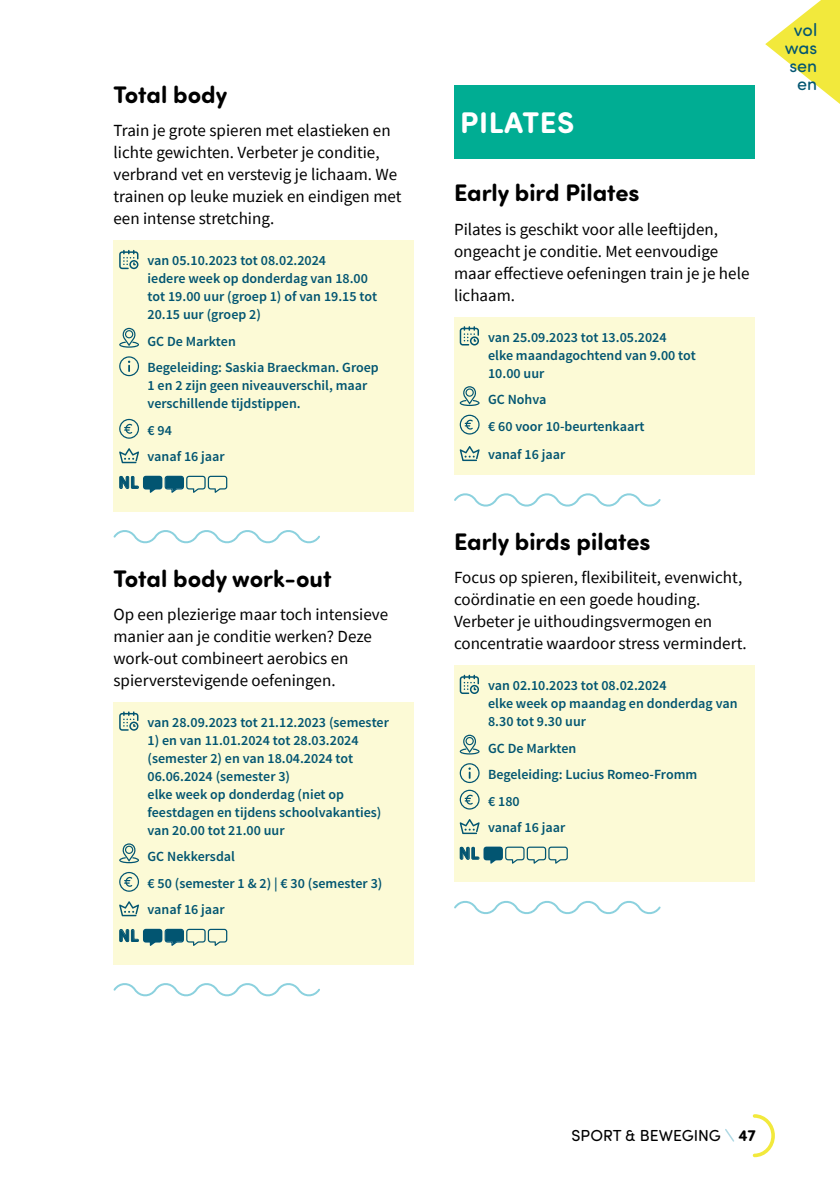
<style>
.page{position:relative;width:840px;height:1191px;background:#fff}
.page>*{position:absolute;margin:0;border:0;box-sizing:border-box;transform-origin:0 0}
.Rubriek{font:700 30px "Sofia Pro Soft";letter-spacing:.02em;color:#fff}
.Titel{font:700 24px "Sofia Pro Soft";color:#000}
.t1{font:18px/18px "Sofia Pro Soft";color:#025571;text-align:right}
.t2{font:700 17.4px "Sofia Pro Soft";color:#025571}
.Brochuretekst{font:17px/22px "Source Sans Pro";color:#000}
.t3{font:16px "Sofia Pro Soft";color:#000}
.Body_kader{font:600 14px/18px "Source Sans Pro";color:#025571}
.s1{font-weight:700}
</style>
<div class="page">
<svg style="left:725px;top:1129px;width:9px;height:13px"></svg>
<svg style="left:752px;top:1114px;width:23px;height:44px"></svg>
<svg style="left:765px;top:0;width:74px;height:103px"></svg>
<div style="left:113px;top:240px;width:301px;height:94px;background:#fcfad6"></div>
<div style="left:113px;top:321px;width:301px;height:39px;background:#fcfad6"></div>
<div style="left:113px;top:347px;width:301px;height:76px;background:#fcfad6"></div>
<div style="left:113px;top:410px;width:301px;height:39px;background:#fcfad6"></div>
<div style="left:113px;top:436px;width:301px;height:40px;background:#fcfad6"></div>
<div style="left:113px;top:469px;width:301px;height:42px;background:#fcfad6"></div>
<div style="left:113px;top:702px;width:301px;height:147px;background:#fcfad6"></div>
<div style="left:113px;top:836px;width:301px;height:40px;background:#fcfad6"></div>
<div style="left:113px;top:863px;width:301px;height:39px;background:#fcfad6"></div>
<div style="left:113px;top:889px;width:301px;height:40px;background:#fcfad6"></div>
<div style="left:113px;top:922px;width:301px;height:42px;background:#fcfad6"></div>
<svg style="left:119px;top:250px;width:19px;height:19px"></svg>
<svg style="left:119px;top:328px;width:20px;height:20px"></svg>
<svg style="left:119px;top:356px;width:20px;height:20px"></svg>
<svg style="left:119px;top:419px;width:20px;height:20px"></svg>
<svg style="left:119px;top:448px;width:20px;height:15px"></svg>
<svg style="left:119px;top:476px;width:108px;height:17px"></svg>
<svg style="left:113px;top:530px;width:207px;height:14px"></svg>
<svg style="left:119px;top:711px;width:19px;height:19px"></svg>
<svg style="left:119px;top:843px;width:20px;height:20px"></svg>
<svg style="left:119px;top:872px;width:20px;height:19px"></svg>
<svg style="left:119px;top:901px;width:20px;height:15px"></svg>
<svg style="left:119px;top:928px;width:108px;height:18px"></svg>
<svg style="left:113px;top:983px;width:207px;height:14px"></svg>
<div style="left:454px;top:317px;width:300px;height:75px;background:#fcfad6"></div>
<div style="left:454px;top:379px;width:300px;height:40px;background:#fcfad6"></div>
<div style="left:454px;top:406px;width:300px;height:39px;background:#fcfad6"></div>
<div style="left:454px;top:432px;width:300px;height:42px;background:#fcfad6"></div>
<div style="left:454px;top:665px;width:300px;height:76px;background:#fcfad6"></div>
<div style="left:454px;top:728px;width:300px;height:39px;background:#fcfad6"></div>
<div style="left:454px;top:754px;width:300px;height:40px;background:#fcfad6"></div>
<div style="left:454px;top:781px;width:300px;height:39px;background:#fcfad6"></div>
<div style="left:454px;top:807px;width:300px;height:40px;background:#fcfad6"></div>
<div style="left:454px;top:839px;width:300px;height:43px;background:#fcfad6"></div>
<div style="left:454px;top:85px;width:300px;height:73px;background:#00ad93"></div>
<svg style="left:459px;top:326px;width:19px;height:19px"></svg>
<svg style="left:459px;top:386px;width:20px;height:20px"></svg>
<svg style="left:459px;top:415px;width:20px;height:19px"></svg>
<svg style="left:459px;top:446px;width:20px;height:15px"></svg>
<svg style="left:454px;top:493px;width:207px;height:14px"></svg>
<svg style="left:459px;top:674px;width:19px;height:20px"></svg>
<svg style="left:459px;top:734px;width:20px;height:20px"></svg>
<svg style="left:459px;top:763px;width:20px;height:20px"></svg>
<svg style="left:459px;top:789px;width:20px;height:20px"></svg>
<svg style="left:459px;top:819px;width:20px;height:15px"></svg>
<svg style="left:459px;top:846px;width:108px;height:17px"></svg>
<svg style="left:454px;top:901px;width:207px;height:13px"></svg>
<h2 class="Titel" style="left:113px;top:77px;width:115px">Total body</h2>
<p class="Brochuretekst" style="left:113px;top:120px;width:289px">Train je grote spieren met elastieken en lichte gewichten. Verbeter je conditie, verbrand vet en verstevig je lichaam. We trainen op leuke muziek en eindigen met een intense stretching.</p>
<p class="Body_kader" style="left:147px;top:252px;width:231px">van 05.10.2023 tot 08.02.2024<br>iedere week op donderdag van 18.00 tot 19.00 uur (groep 1) of van 19.15 tot<br>20.15 uur (groep 2)</p>
<p class="Body_kader" style="left:147px;top:332px;width:90px">GC De Markten</p>
<p class="Body_kader" style="left:147px;top:359px;width:233px">Begeleiding: Saskia Braeckman. Groep<br>1 en 2 zijn geen niveauverschil, maar verschillende tijdstippen.</p>
<p class="Body_kader" style="left:147px;top:421px;width:26px">€ 94</p>
<p class="Body_kader" style="left:147px;top:448px;width:79px">vanaf 16 jaar</p>
<p class="t2" style="left:118px;top:469px;width:22px">NL</p>
<h2 class="Titel" style="left:113px;top:561px;width:219px">Total body work-out</h2>
<p class="Brochuretekst" style="left:113px;top:603px;width:276px">Op een plezierige maar toch intensieve manier aan je conditie werken? Deze work-out combineert aerobics en spierverstevigende oefeningen.</p>
<p class="Body_kader" style="left:147px;top:713px;width:243px">van 28.09.2023 tot 21.12.2023 (semester</p>
<p class="Body_kader" style="left:147px;top:731px;width:235px">1) en van 11.01.2024 tot 28.03.2024 (semester 2) en van 18.04.2024 tot<br>06.06.2024 (semester 3)<br>elke week op donderdag (niet op feestdagen en tijdens schoolvakanties) van 20.00 tot 21.00 uur</p>
<p class="Body_kader" style="left:147px;top:848px;width:89px">GC Nekkersdal</p>
<p class="Body_kader" style="left:147px;top:874px;width:236px">€ 50 (semester 1 &amp; 2) | € 30 (semester 3)</p>
<p class="Body_kader" style="left:147px;top:901px;width:79px">vanaf 16 jaar</p>
<p class="t2" style="left:118px;top:922px;width:22px">NL</p>
<h1 class="Rubriek" style="left:460px;top:100px;width:116px">PILATES</h1>
<h2 class="Titel" style="left:454px;top:175px;width:187px">Early bird Pilates</h2>
<p class="Brochuretekst" style="left:454px;top:218px;width:297px">Pilates is geschikt voor alle leeftijden, ongeacht je conditie. Met eenvoudige maar effectieve oefeningen train je je hele lichaam.</p>
<p class="Body_kader" style="left:488px;top:328px;width:209px">van 25.09.2023 tot 13.05.2024<br>elke maandagochtend van 9.00 tot<br>10.00 uur</p>
<p class="Body_kader" style="left:488px;top:391px;width:60px">GC Nohva</p>
<p class="Body_kader" style="left:488px;top:417px;width:158px">€ 60 voor 10-beurtenkaart</p>
<p class="Body_kader" style="left:488px;top:446px;width:79px">vanaf 16 jaar</p>
<h2 class="Titel" style="left:454px;top:524px;width:198px">Early birds pilates</h2>
<p class="Brochuretekst" style="left:454px;top:566px;width:294px">Focus op spieren, flexibiliteit, evenwicht, coördinatie en een goede houding.<br>Verbeter je uithoudingsvermogen en concentratie waardoor stress vermindert.</p>
<p class="Body_kader" style="left:488px;top:677px;width:251px">van 02.10.2023 tot 08.02.2024<br>elke week op maandag en donderdag van<br>8.30 tot 9.30 uur</p>
<p class="Body_kader" style="left:488px;top:739px;width:90px">GC De Markten</p>
<p class="Body_kader" style="left:488px;top:766px;width:211px">Begeleiding: Lucius Romeo-Fromm</p>
<p class="Body_kader" style="left:488px;top:792px;width:33px">€ 180</p>
<p class="Body_kader" style="left:488px;top:819px;width:79px">vanaf 16 jaar</p>
<p class="t2" style="left:458px;top:840px;width:22px">NL</p>
<p class="t1" style="left:784px;top:20px;width:34px">vol was sen en</p>
<p class="t3" style="left:571px;top:1124px;width:186px">SPORT &amp; BEWEGING <span class="s1">47</span></p>
</div>
